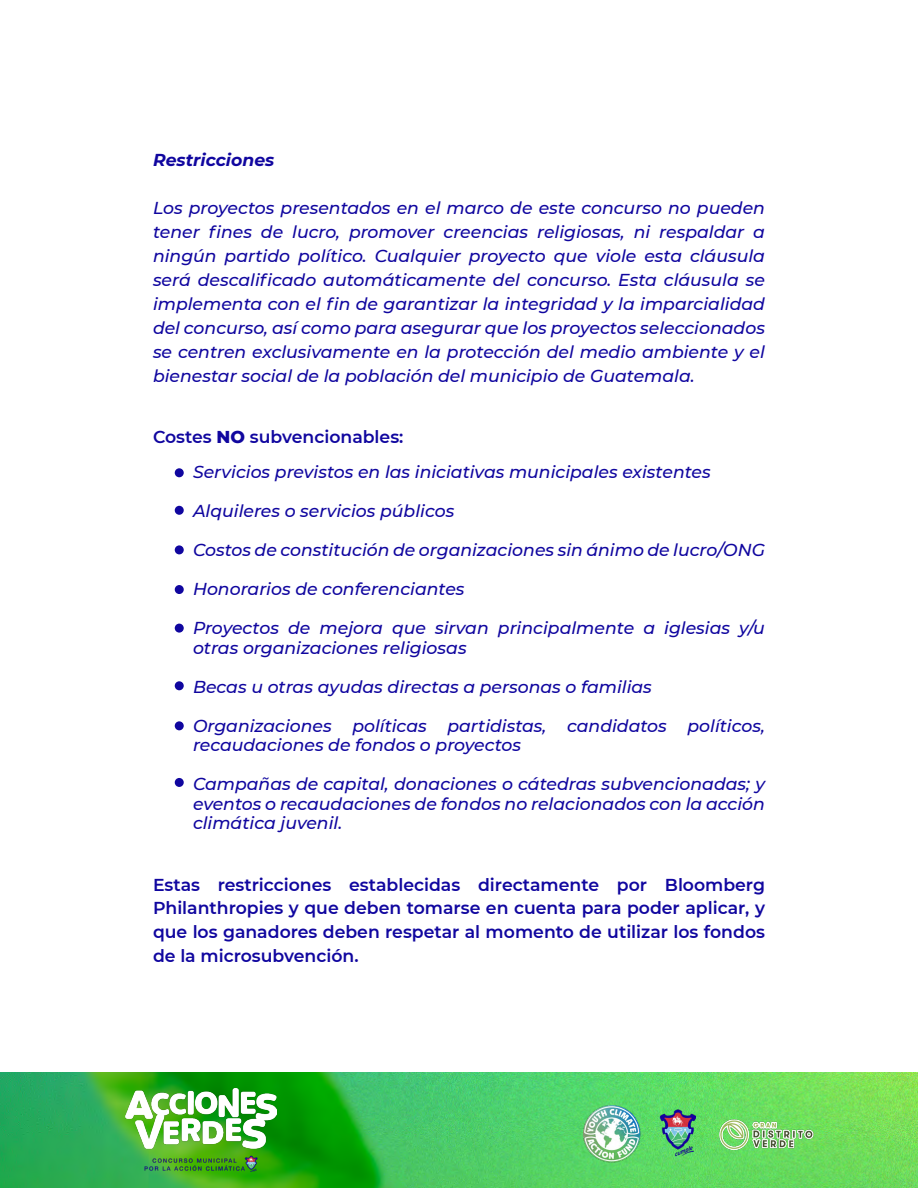
<style>
.page{position:relative;width:918px;height:1188px;background:#fff}
.page>*{position:absolute;margin:0;border:0;box-sizing:border-box;transform-origin:0 0}
.t1{font:italic 500 17.25px/24px "Montserrat";color:#10069f}
.t2{font:600 17.25px/24px "Montserrat";color:#10069f;text-align:justify}
.t3{font:italic 700 17.25px "Montserrat";color:#10069f}
.s1{font-weight:600;font-style:normal}
.s2{font-weight:100;font-style:normal}
</style>
<div class="page">
<img style="left:0;top:1072px;width:918px;height:116px">
<img style="left:125px;top:1088px;width:151px;height:83px">
<img style="left:584px;top:1105px;width:111px;height:62px">
<img style="left:709px;top:1115px;width:112px;height:34px">
<div style="left:175px;top:468px;width:9px;height:9px;background:#10069f;border-radius:50%"></div>
<div style="left:175px;top:585px;width:9px;height:9px;background:#10069f;border-radius:50%"></div>
<div style="left:175px;top:506px;width:9px;height:9px;background:#10069f;border-radius:50%"></div>
<div style="left:175px;top:624px;width:9px;height:9px;background:#10069f;border-radius:50%"></div>
<div style="left:175px;top:545px;width:9px;height:9px;background:#10069f;border-radius:50%"></div>
<div style="left:175px;top:681px;width:9px;height:9px;background:#10069f;border-radius:50%"></div>
<div style="left:175px;top:721px;width:9px;height:9px;background:#10069f;border-radius:50%"></div>
<div style="left:175px;top:778px;width:9px;height:9px;background:#10069f;border-radius:50%"></div>
<p class="t3" style="left:153px;top:148px;width:123px">Restricciones</p>
<p class="t1" style="left:153px;top:195px;width:614px;text-align:justify">Los proyectos presentados en el marco de este concurso no pueden tener fines de lucro, promover creencias religiosas, ni respaldar a ningún partido político. Cualquier proyecto que viole esta cláusula será descalificado automáticamente del concurso. Esta cláusula se implementa con el fin de garantizar la integridad y la imparcialidad del concurso, así como para asegurar que los proyectos seleccionados se centren exclusivamente en la protección del medio ambiente y el bienestar social de la población del municipio de Guatemala.</p>
<p class="t1" style="left:193px;top:419px;width:519px;line-height:35px;text-indent:-40px"><span class="s1">Costes</span> <span class="s2">NO</span> <span class="s1">subvencionables:<br></span>Servicios previstos en las iniciativas municipales existentes</p>
<p class="t1" style="left:193px;top:499px;width:263px">Alquileres o servicios públicos</p>
<p class="t1" style="left:193px;top:538px;width:574px">Costos de constitución de organizaciones sin ánimo de lucro/ONG</p>
<p class="t1" style="left:193px;top:577px;width:273px">Honorarios de conferenciantes</p>
<p class="t1" style="left:193px;top:618px;width:574px;line-height:19.5px">Proyectos de mejora que sirvan principalmente a iglesias y/u otras organizaciones religiosas</p>
<p class="t1" style="left:193px;top:674px;width:460px">Becas u otras ayudas directas a personas o familias</p>
<p class="t1" style="left:193px;top:715px;width:574px;line-height:19.5px">Organizaciones políticas partidistas, candidatos políticos, recaudaciones de fondos o proyectos</p>
<p class="t1" style="left:193px;top:774px;width:574px;line-height:19.5px;text-align:justify">Campañas de capital, donaciones o cátedras subvencionadas; y eventos o recaudaciones de fondos no relacionados con la acción climática juvenil.</p>
<p class="t2" style="left:153px;top:872px;width:614px">Estas restricciones establecidas directamente por Bloomberg Philanthropies y que deben tomarse en cuenta para poder aplicar, y que los ganadores deben respetar al momento de utilizar los fondos de la microsubvención.</p>
</div>
